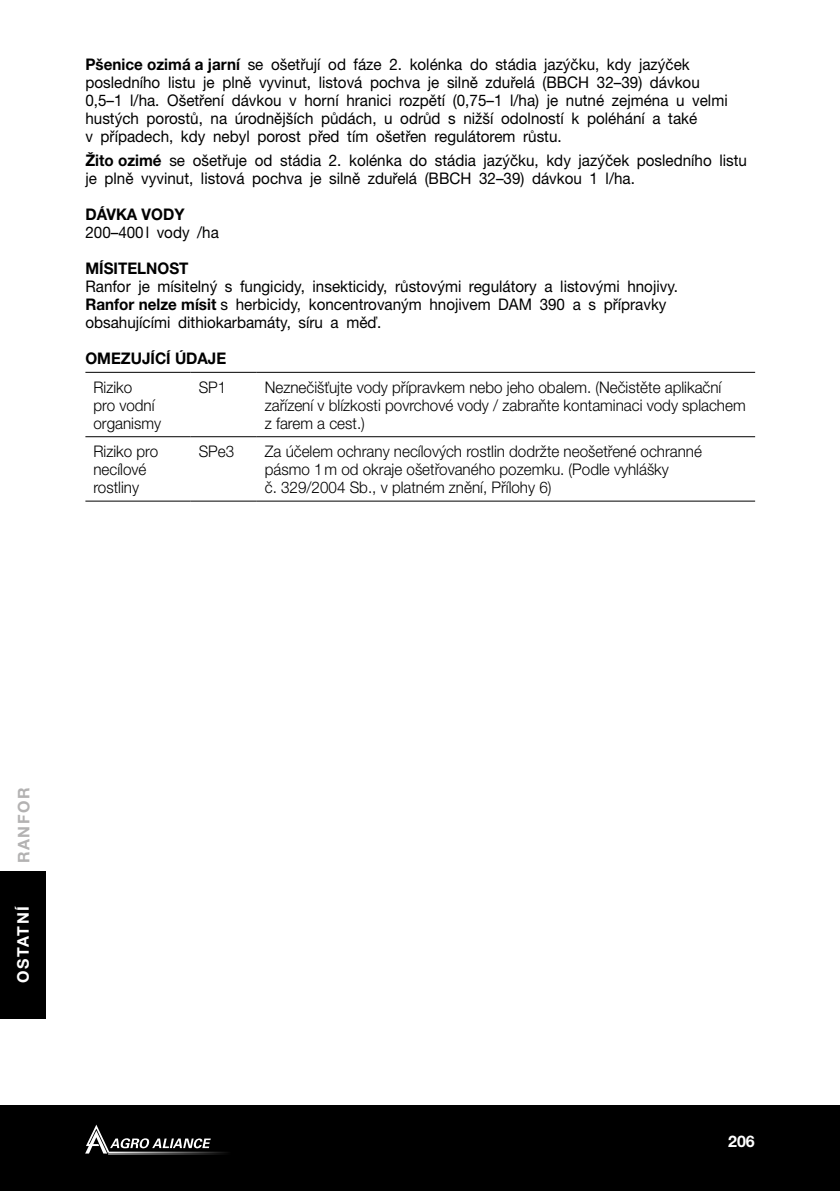
<style>
.page{position:relative;width:840px;height:1191px;background:#fff}
.page>*{position:absolute;margin:0;border:0;box-sizing:border-box;transform-origin:0 0}
.t1{font:16px/18px "Helvetica Neue CE";color:#000;scale:.95 1}
.t2{font:300 16px/18px "Helvetica Neue CE";color:#000;scale:.95 1}
.t3{font:700 16px "Helvetica Neue CE";letter-spacing:.03em;color:#000;scale:.95 1}
.t4{font:700 16px "Helvetica Neue CE";letter-spacing:.1em;color:#fff}
.t5{font:700 16px "Helvetica Neue CE";letter-spacing:.1em;color:#b3b2b2}
.s1{font-weight:700}
</style>
<div class="page">
<hr style="left:839px;top:0;width:1px;height:142px;background:#000">
<div style="left:0;top:1106px;width:839px;height:85px;background:#000"></div>
<hr style="left:108px;top:1154px;width:123px;height:1px;background:#fff">
<hr style="left:108px;top:1151px;width:123px;height:2px;background:#fff">
<svg style="left:85px;top:1124px;width:126px;height:29px"></svg>
<div style="left:0;top:871px;width:45px;height:147px;background:#000"></div>
<hr style="left:85px;top:372px;width:105px;height:1px;background:#000">
<hr style="left:190px;top:372px;width:67px;height:1px;background:#000">
<hr style="left:257px;top:372px;width:497px;height:1px;background:#000">
<hr style="left:85px;top:436px;width:105px;height:1px;background:#000">
<hr style="left:190px;top:436px;width:67px;height:1px;background:#000">
<hr style="left:257px;top:436px;width:497px;height:1px;background:#000">
<hr style="left:85px;top:501px;width:105px;height:1px;background:#000">
<hr style="left:190px;top:501px;width:67px;height:1px;background:#000">
<hr style="left:257px;top:501px;width:497px;height:1px;background:#000">
<p class="t1" style="left:85px;top:56px;width:677px"><span class="s1">Pšenice ozimá a jarní</span> se ošetřují od fáze 2. kolénka do stádia jazýčku, kdy jazýček posledního listu je plně vyvinut, listová pochva je silně zduřelá (BBCH 32–39) dávkou 0,5–1 l/ha. Ošetření dávkou v horní hranici rozpětí (0,75–1 l/ha) je nutné zejména u velmi hustých porostů, na úrodnějších půdách, u odrůd s nižší odolností k poléhání a také<br>v případech, kdy nebyl porost před tím ošetřen regulátorem růstu.</p>
<p class="t1" style="left:85px;top:151px;width:697px"><span class="s1">Žito ozimé</span> se ošetřuje od stádia 2. kolénka do stádia jazýčku, kdy jazýček posledního listu je plně vyvinut, listová pochva je silně zduřelá (BBCH 32–39) dávkou 1 l/ha.</p>
<p class="t3" style="left:85px;top:205px;width:106px">Dávka vody</p>
<p class="t1" style="left:85px;top:223px;width:142px">200–400l vody /ha</p>
<p class="t3" style="left:85px;top:259px;width:10px">Mísit</p>
<p class="t3" style="left:127px;top:259px;width:22px">elnost</p>
<p class="t1" style="left:85px;top:277px;width:625px">Ranfor je mísitelný s fungicidy, insekticidy, růstovými regulátory a listovými hnojivy.<br><span class="s1">Ranfor nelze mísit</span> s herbicidy, koncentrovaným hnojivem DAM 390 a s přípravky obsahujícími dithiokarbamáty, síru a měď.</p>
<p class="t3" style="left:85px;top:349px;width:69px">Omezující</p>
<p class="t3" style="left:175px;top:349px;width:23px">údaj</p>
<p class="t3" style="left:216px;top:349px;width:12px">e</p>
<p class="t2" style="left:93px;top:378px;width:73px">Riziko<br>pro vodní organismy</p>
<p class="t2" style="left:198px;top:378px;width:31px">SP1</p>
<p class="t2" style="left:265px;top:378px;width:507px">Neznečišťujte vody přípravkem nebo jeho obalem. (Nečistěte aplikační zařízení v blízkosti povrchové vody / zabraňte kontaminaci vody splachem z farem a cest.)</p>
<p class="t2" style="left:93px;top:442px;width:70px">Riziko pro necílové rostliny</p>
<p class="t2" style="left:198px;top:442px;width:39px">SPe3</p>
<p class="t2" style="left:265px;top:442px;width:461px">Za účelem ochrany necílových rostlin dodržte neošetřené ochranné pásmo 1m od okraje ošetřovaného pozemku. (Podle vyhlášky<br>č. 329/2004 Sb., v platném znění, Přílohy 6)</p>
<p class="t5" style="left:15px;top:863px;width:77px;rotate:-90deg">RANFOR</p>
<p class="t4" style="left:14px;top:983px;width:79px;rotate:-90deg">OSTATNÍ</p>
<p class="t4" style="left:727px;top:1132px;width:28px">206</p>
</div>
